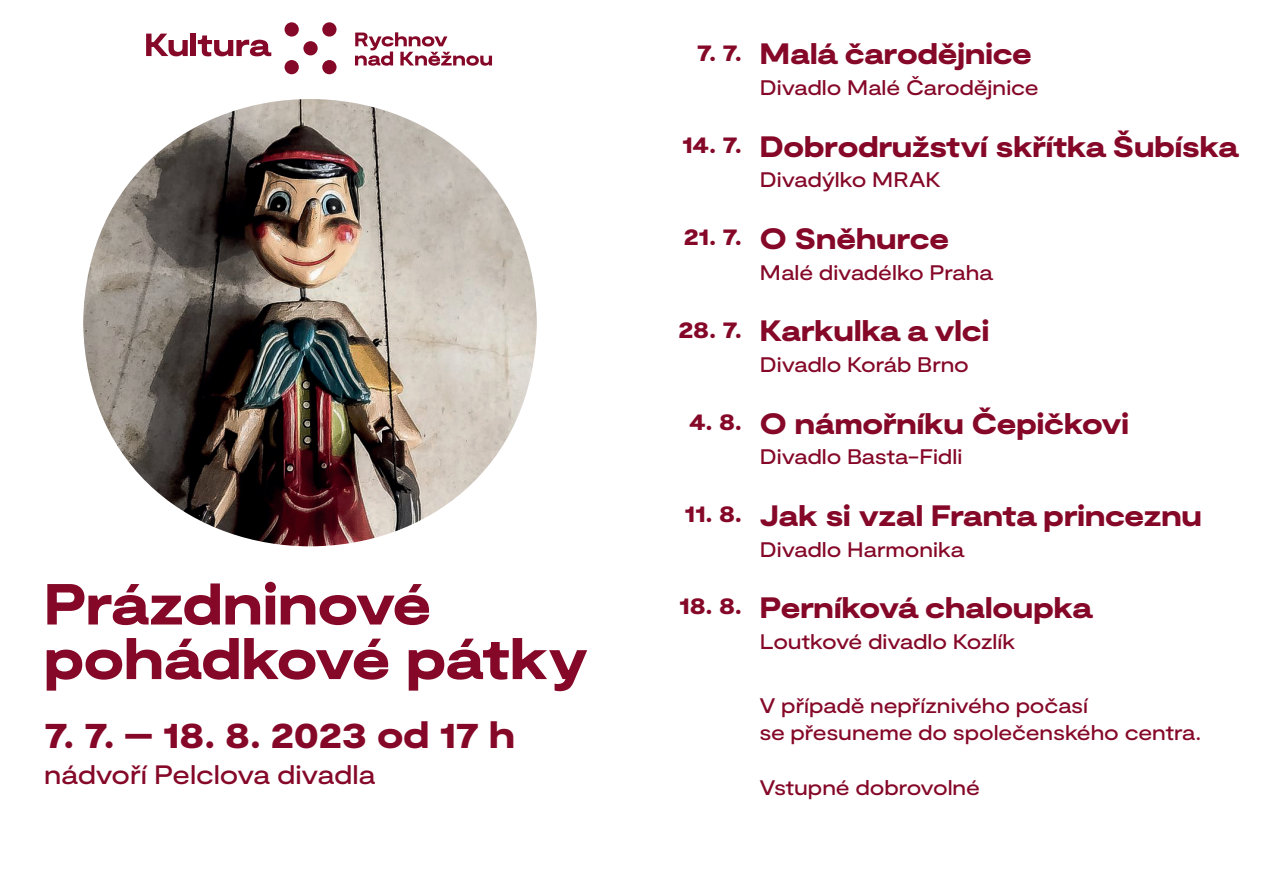
<style>
.page{position:relative;width:1263px;height:893px;background:#fff}
.page>*{position:absolute;margin:0;border:0;box-sizing:border-box;transform-origin:0 0}
.t1{font:900 expanded 57.75px/54.6px "Moderat";letter-spacing:-.01em;color:#850828}
.t2{font:900 expanded 37.65px "Moderat";letter-spacing:-.005em;color:#850828}
.t3{font:900 expanded 29.4px "Moderat";letter-spacing:-.005em;color:#850828}
.t4{font:500 expanded 26.55px "Moderat";letter-spacing:-.005em;color:#850828}
.t5{font:900 expanded 24.15px "Moderat";letter-spacing:-.005em;color:#850828}
.t6{font:500 expanded 21px/27.3px "Moderat";letter-spacing:-.005em;color:#850828}
</style>
<div class="page">
<img style="left:83px;top:99px;width:454px;height:448px">
<div style="left:322px;top:22px;width:14px;height:15px;background:#850828;border-radius:50%"></div>
<div style="left:285px;top:22px;width:14px;height:15px;background:#850828;border-radius:50%"></div>
<div style="left:322px;top:60px;width:14px;height:14px;background:#850828;border-radius:50%"></div>
<div style="left:303px;top:41px;width:15px;height:14px;background:#850828;border-radius:50%"></div>
<div style="left:285px;top:60px;width:14px;height:14px;background:#850828;border-radius:50%"></div>
<svg style="left:355px;top:32px;width:137px;height:34px"></svg>
<svg style="left:146px;top:34px;width:42px;height:22px"></svg>
<div style="left:191px;top:33px;width:5px;height:23px;background:#850828"></div>
<svg style="left:198px;top:35px;width:73px;height:21px"></svg>
<p class="t1" style="left:44px;top:581px;width:545px">Prázdninové pohádkové pátky</p>
<p class="t2" style="left:44px;top:713px;width:473px">7. 7. – 18. 8. 2023 od 17 h</p>
<p class="t4" style="left:44px;top:759px;width:333px">nádvoří Pelclova divadla</p>
<p class="t5" style="left:697px;top:38px;width:47px">7. 7.</p>
<p class="t5" style="left:682px;top:130px;width:61px">14. 7.</p>
<p class="t5" style="left:684px;top:222px;width:59px">21. 7.</p>
<p class="t5" style="left:678px;top:315px;width:65px">28. 7.</p>
<p class="t5" style="left:689px;top:407px;width:54px">4. 8.</p>
<p class="t5" style="left:685px;top:499px;width:59px">11. 8.</p>
<p class="t5" style="left:679px;top:592px;width:64px">18. 8.</p>
<p class="t3" style="left:760px;top:37px;width:273px">Malá čarodějnice</p>
<p class="t6" style="left:760px;top:75px;width:280px">Divadlo Malé Čarodějnice</p>
<p class="t3" style="left:760px;top:129px;width:479px">Dobrodružství skřítka Šubíska</p>
<p class="t6" style="left:760px;top:167px;width:182px">Divadýlko MRAK</p>
<p class="t3" style="left:760px;top:221px;width:191px">O Sněhurce</p>
<p class="t6" style="left:760px;top:259px;width:234px">Malé divadélko Praha</p>
<p class="t3" style="left:760px;top:314px;width:231px">Karkulka a vlci</p>
<p class="t6" style="left:760px;top:352px;width:210px">Divadlo Koráb Brno</p>
<p class="t3" style="left:760px;top:406px;width:370px">O námořníku Čepičkovi</p>
<p class="t6" style="left:760px;top:444px;width:204px">Divadlo Basta-Fidli</p>
<p class="t3" style="left:760px;top:498px;width:443px">Jak si vzal Franta princeznu</p>
<p class="t6" style="left:760px;top:536px;width:205px">Divadlo Harmonika</p>
<p class="t3" style="left:760px;top:591px;width:333px">Perníková chaloupka</p>
<p class="t6" style="left:760px;top:629px;width:257px">Loutkové divadlo Kozlík</p>
<p class="t6" style="left:759px;top:692px;width:443px">V případě nepříznivého počasí<br>se přesuneme do společenského centra.</p>
<p class="t6" style="left:759px;top:774px;width:222px">Vstupné dobrovolné</p>
</div>
